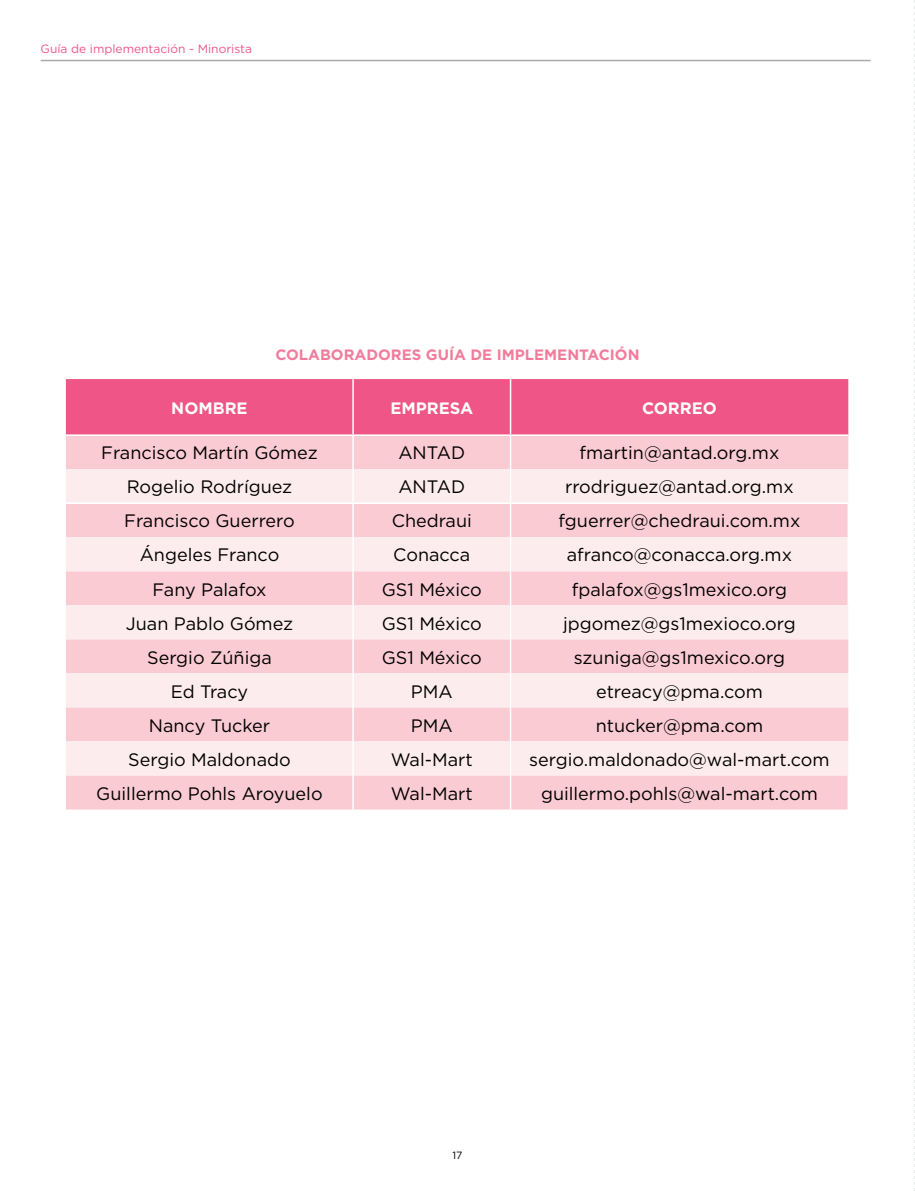
<style>
.page{position:relative;width:915px;height:1191px;background:#fff}
.page>*{position:absolute;margin:0;border:0;box-sizing:border-box;transform-origin:0 0}
.t1{font:18px "Gotham";color:#000}
.t2{font:700 16.5px "Gotham";color:#fff}
.t3{font:700 15px "Gotham";color:#f27b9b}
.t4{font:12px "Gotham";color:#ef5587}
.t5{font:10.5px "Gotham";color:#000}
</style>
<div class="page">
<svg style="left:914px;top:0;width:1px;height:1191px"></svg>
<hr style="left:41px;top:60px;width:829px;height:1px;background:#a7a9ac">
<div style="left:66px;top:379px;width:782px;height:55px;background:#ef5587"></div>
<div style="left:66px;top:436px;width:782px;height:373px;background:#facbd3"></div>
<svg style="left:66px;top:469px;width:782px;height:306px;background:#fbdde2"></svg>
<hr style="left:352px;top:379px;width:2px;height:55px;background:#fff">
<hr style="left:352px;top:436px;width:2px;height:33px;background:#fff">
<hr style="left:352px;top:469px;width:2px;height:33px;background:#fff">
<hr style="left:352px;top:605px;width:2px;height:34px;background:#fff">
<hr style="left:352px;top:639px;width:2px;height:34px;background:#fff">
<hr style="left:352px;top:673px;width:2px;height:34px;background:#fff">
<hr style="left:352px;top:707px;width:2px;height:34px;background:#fff">
<hr style="left:352px;top:741px;width:2px;height:34px;background:#fff">
<hr style="left:509px;top:379px;width:2px;height:55px;background:#fff">
<hr style="left:509px;top:436px;width:2px;height:33px;background:#fff">
<hr style="left:509px;top:469px;width:2px;height:33px;background:#fff">
<hr style="left:509px;top:605px;width:2px;height:34px;background:#fff">
<hr style="left:509px;top:639px;width:2px;height:34px;background:#fff">
<hr style="left:509px;top:673px;width:2px;height:34px;background:#fff">
<hr style="left:509px;top:707px;width:2px;height:34px;background:#fff">
<hr style="left:509px;top:741px;width:2px;height:34px;background:#fff">
<hr style="left:66px;top:502px;width:287px;height:2px;background:#fff">
<hr style="left:353px;top:502px;width:157px;height:2px;background:#fff">
<hr style="left:510px;top:502px;width:338px;height:2px;background:#fff">
<hr style="left:352px;top:504px;width:2px;height:33px;background:#fff">
<hr style="left:509px;top:504px;width:2px;height:33px;background:#fff">
<hr style="left:847px;top:504px;width:1px;height:33px;background:#fff">
<hr style="left:352px;top:537px;width:2px;height:34px;background:#fff">
<hr style="left:509px;top:537px;width:2px;height:34px;background:#fff">
<hr style="left:847px;top:537px;width:1px;height:34px;background:#fff">
<hr style="left:352px;top:571px;width:2px;height:34px;background:#fff">
<hr style="left:509px;top:571px;width:2px;height:34px;background:#fff">
<hr style="left:847px;top:571px;width:1px;height:34px;background:#fff">
<hr style="left:352px;top:775px;width:2px;height:34px;background:#fff">
<hr style="left:509px;top:775px;width:2px;height:34px;background:#fff">
<hr style="left:847px;top:775px;width:1px;height:34px;background:#fff">
<p class="t4" style="left:41px;top:41px;width:213px">Guía de implementación - Minorista</p>
<p class="t3" style="left:275px;top:345px;width:365px">COLABORADORES GUÍA DE IMPLEMENTACIÓN</p>
<p class="t2" style="left:171px;top:397px;width:78px">NOMBRE</p>
<p class="t2" style="left:390px;top:397px;width:84px">EMPRESA</p>
<p class="t2" style="left:641px;top:397px;width:76px">CORREO</p>
<p class="t1" style="left:101px;top:441px;width:218px">Francisco Martín Gómez</p>
<p class="t1" style="left:398px;top:441px;width:68px">ANTAD</p>
<p class="t1" style="left:579px;top:441px;width:201px">fmartin@antad.org.mx</p>
<p class="t1" style="left:127px;top:475px;width:167px">Rogelio Rodríguez</p>
<p class="t1" style="left:398px;top:475px;width:68px">ANTAD</p>
<p class="t1" style="left:565px;top:475px;width:230px">rrodriguez@antad.org.mx</p>
<p class="t1" style="left:124px;top:509px;width:172px">Francisco Guerrero</p>
<p class="t1" style="left:391px;top:509px;width:82px">Chedraui</p>
<p class="t1" style="left:558px;top:509px;width:243px">fguerrer@chedraui.com.mx</p>
<p class="t1" style="left:140px;top:543px;width:141px">Ángeles Franco</p>
<p class="t1" style="left:393px;top:543px;width:78px">Conacca</p>
<p class="t1" style="left:566px;top:543px;width:226px">afranco@conacca.org.mx</p>
<p class="t1" style="left:152px;top:577px;width:115px">Fany Palafox</p>
<p class="t1" style="left:381px;top:577px;width:101px">GS1 México</p>
<p class="t1" style="left:571px;top:577px;width:217px">fpalafox@gs1mexico.org</p>
<p class="t1" style="left:126px;top:611px;width:169px">Juan Pablo Gómez</p>
<p class="t1" style="left:381px;top:611px;width:101px">GS1 México</p>
<p class="t1" style="left:563px;top:611px;width:234px">jpgomez@gs1mexioco.org</p>
<p class="t1" style="left:147px;top:645px;width:126px">Sergio Zúñiga</p>
<p class="t1" style="left:381px;top:645px;width:101px">GS1 México</p>
<p class="t1" style="left:573px;top:645px;width:213px">szuniga@gs1mexico.org</p>
<p class="t1" style="left:171px;top:679px;width:79px">Ed Tracy</p>
<p class="t1" style="left:411px;top:679px;width:43px">PMA</p>
<p class="t1" style="left:596px;top:679px;width:168px">etreacy@pma.com</p>
<p class="t1" style="left:149px;top:713px;width:123px">Nancy Tucker</p>
<p class="t1" style="left:411px;top:713px;width:43px">PMA</p>
<p class="t1" style="left:595px;top:713px;width:169px">ntucker@pma.com</p>
<p class="t1" style="left:128px;top:747px;width:164px">Sergio Maldonado</p>
<p class="t1" style="left:391px;top:747px;width:83px">Wal-Mart</p>
<p class="t1" style="left:529px;top:747px;width:302px">sergio.maldonado@wal-mart.com</p>
<p class="t1" style="left:96px;top:782px;width:228px">Guillermo Pohls Aroyuelo</p>
<p class="t1" style="left:391px;top:782px;width:83px">Wal-Mart</p>
<p class="t1" style="left:541px;top:782px;width:278px">guillermo.pohls@wal-mart.com</p>
<p class="t5" style="left:452px;top:1148px;width:12px">17</p>
</div>
